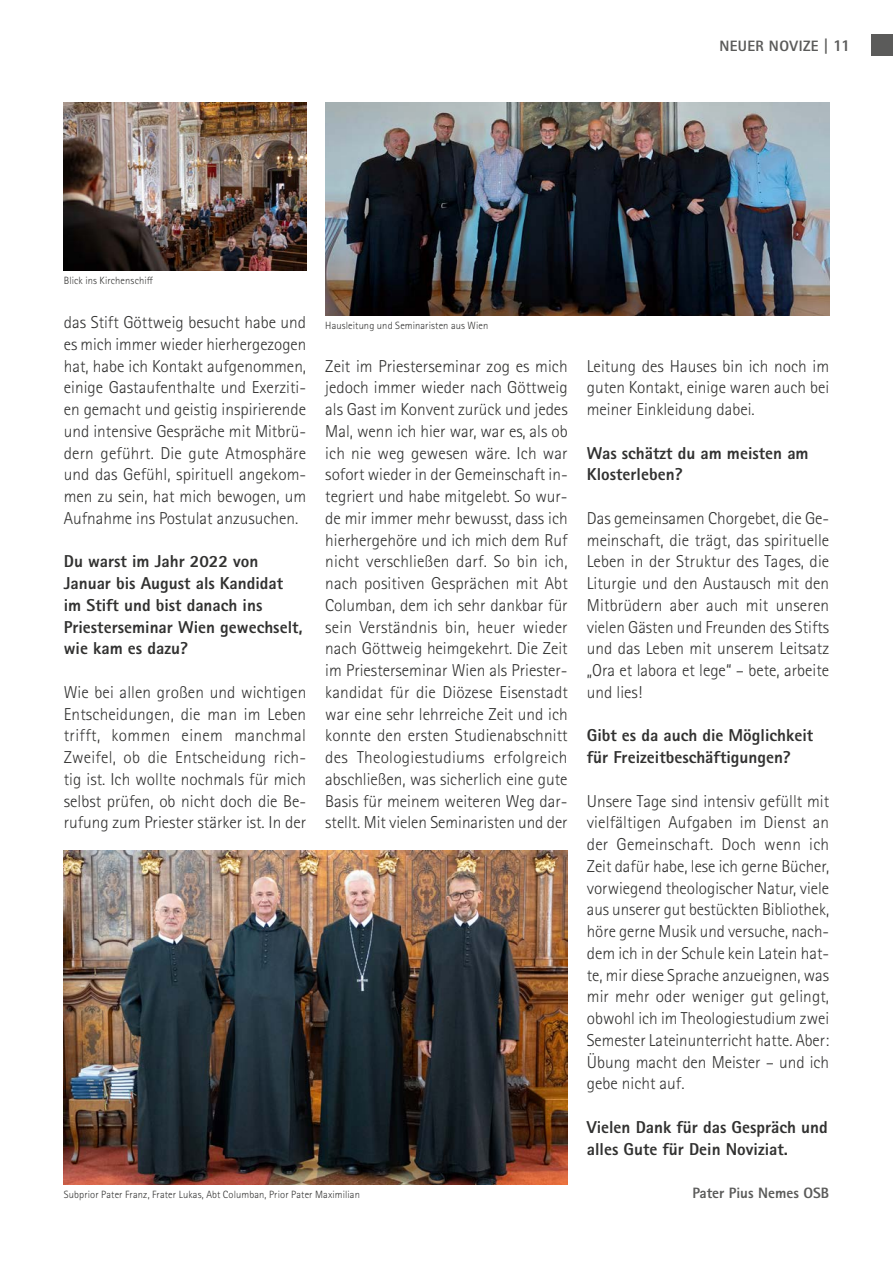
<style>
.page{position:relative;width:893px;height:1263px;background:#fff}
.page>*{position:absolute;margin:0;border:0;box-sizing:border-box;transform-origin:0 0}
.t1{font:300 17.25px/21.8px "Rotis Sans Serif Pro";color:#313130;text-align:justify}
.t2{font:800 17.25px/21.8px "Rotis Sans Serif Pro";color:#313130}
.t3{font:800 15px "Rotis Sans Serif Pro";color:#5b5b5a}
.t4{font:800 15px "Rotis Sans Serif Pro";letter-spacing:.025em;color:#5b5b5a}
.t5{font:300 10.5px "Rotis Sans Serif Pro";letter-spacing:.01em;color:#313130}
.s1{font-size:16.5px}
</style>
<div class="page">
<div style="left:872px;top:34px;width:21px;height:21px;background:#5b5b5a"></div>
<img style="left:325px;top:102px;width:504px;height:213px">
<img style="left:63px;top:850px;width:505px;height:334px">
<img style="left:64px;top:102px;width:242px;height:169px">
<p class="t5" style="left:64px;top:275px;width:91px">Blick ins Kirchenschiff</p>
<p class="t4" style="left:719px;top:36px;width:132px">NEUER NOVIZE | <span class="s1">11</span></p>
<p class="t1" style="left:64px;top:312px;width:244px">das Stift Göttweig besucht habe und es mich immer wieder hierhergezogen hat, habe ich Kontakt aufgenommen, einige Gastaufenthalte und Exerziti&shy;en gemacht und geistig inspirierende und intensive Gespräche mit Mitbrü&shy;dern geführt. Die gute Atmosphäre und das Gefühl, spirituell angekom&shy;men zu sein, hat mich bewogen, um Aufnahme ins Postulat anzusuchen.</p>
<p class="t2" style="left:64px;top:550px;width:240px">Du warst im Jahr 2022 von<br>Januar bis August als Kandidat im Stift und bist danach ins<br>Priesterseminar Wien gewechselt, wie kam es dazu?</p>
<p class="t1" style="left:64px;top:681px;width:244px">Wie bei allen großen und wichtigen Entscheidungen, die man im Leben trifft, kommen einem manchmal Zweifel, ob die Entscheidung rich&shy;tig ist. Ich wollte nochmals für mich selbst prüfen, ob nicht doch die Be&shy;rufung zum Priester stärker ist. In der</p>
<p class="t5" style="left:325px;top:319px;width:164px">Hausleitung und Seminaristen aus Wien</p>
<p class="t1" style="left:325px;top:355px;width:244px">Zeit im Priesterseminar zog es mich jedoch immer wieder nach Göttweig als Gast im Konvent zurück und jedes Mal, wenn ich hier war, war es, als ob ich nie weg gewesen wäre. Ich war sofort wieder in der Gemeinschaft in&shy;tegriert und habe mitgelebt. So wur&shy;de mir immer mehr bewusst, dass ich hierhergehöre und ich mich dem Ruf nicht verschließen darf. So bin ich, nach positiven Gesprächen mit Abt Columban, dem ich sehr dankbar für sein Verständnis bin, heuer wieder nach Göttweig heimgekehrt. Die Zeit im Priesterseminar Wien als Priester&shy;kandidat für die Diözese Eisenstadt war eine sehr lehrreiche Zeit und ich konnte den ersten Studienabschnitt des Theologiestudiums erfolgreich abschließen, was sicherlich eine gute Basis für meinem weiteren Weg dar&shy;stellt. Mit vielen Seminaristen und der</p>
<p class="t1" style="left:587px;top:355px;width:244px">Leitung des Hauses bin ich noch im guten Kontakt, einige waren auch bei meiner Einkleidung dabei.</p>
<p class="t2" style="left:587px;top:442px;width:223px">Was schätzt du am meisten am<br>Klosterleben?</p>
<p class="t1" style="left:587px;top:507px;width:244px">Das gemeinsamen Chorgebet, die Ge&shy;meinschaft, die trägt, das spirituelle Leben in der Struktur des Tages, die Liturgie und den Austausch mit den Mitbrüdern aber auch mit unseren vielen Gästen und Freunden des Stifts und das Leben mit unserem Leitsatz „Ora et labora et lege“ – bete, arbeite und lies!</p>
<p class="t2" style="left:587px;top:724px;width:228px">Gibt es da auch die Möglichkeit für Freizeitbeschäftigungen?</p>
<p class="t1" style="left:587px;top:790px;width:244px">Unsere Tage sind intensiv gefüllt mit vielfältigen Aufgaben im Dienst an der Gemeinschaft. Doch wenn ich Zeit dafür habe, lese ich gerne Bücher, vorwiegend theologischer Natur, viele aus unserer gut bestückten Bibliothek, höre gerne Musik und versuche, nach&shy;dem ich in der Schule kein Latein hat&shy;te, mir diese Sprache anzueignen, was mir mehr oder weniger gut gelingt, obwohl ich im Theologiestudium zwei Semester Lateinunterricht hatte. Aber:<br>Übung macht den Meister – und ich gebe nicht auf.</p>
<p class="t2" style="left:587px;top:1116px;width:242px">Vielen Dank für das Gespräch und alles Gute für Dein Noviziat.</p>
<p class="t3" style="left:692px;top:1183px;width:138px">Pater Pius Nemes OSB</p>
<p class="t5" style="left:64px;top:1188px;width:298px">Subprior Pater Franz, Frater Lukas, Abt Columban, Prior Pater Maximilian</p>
</div>
